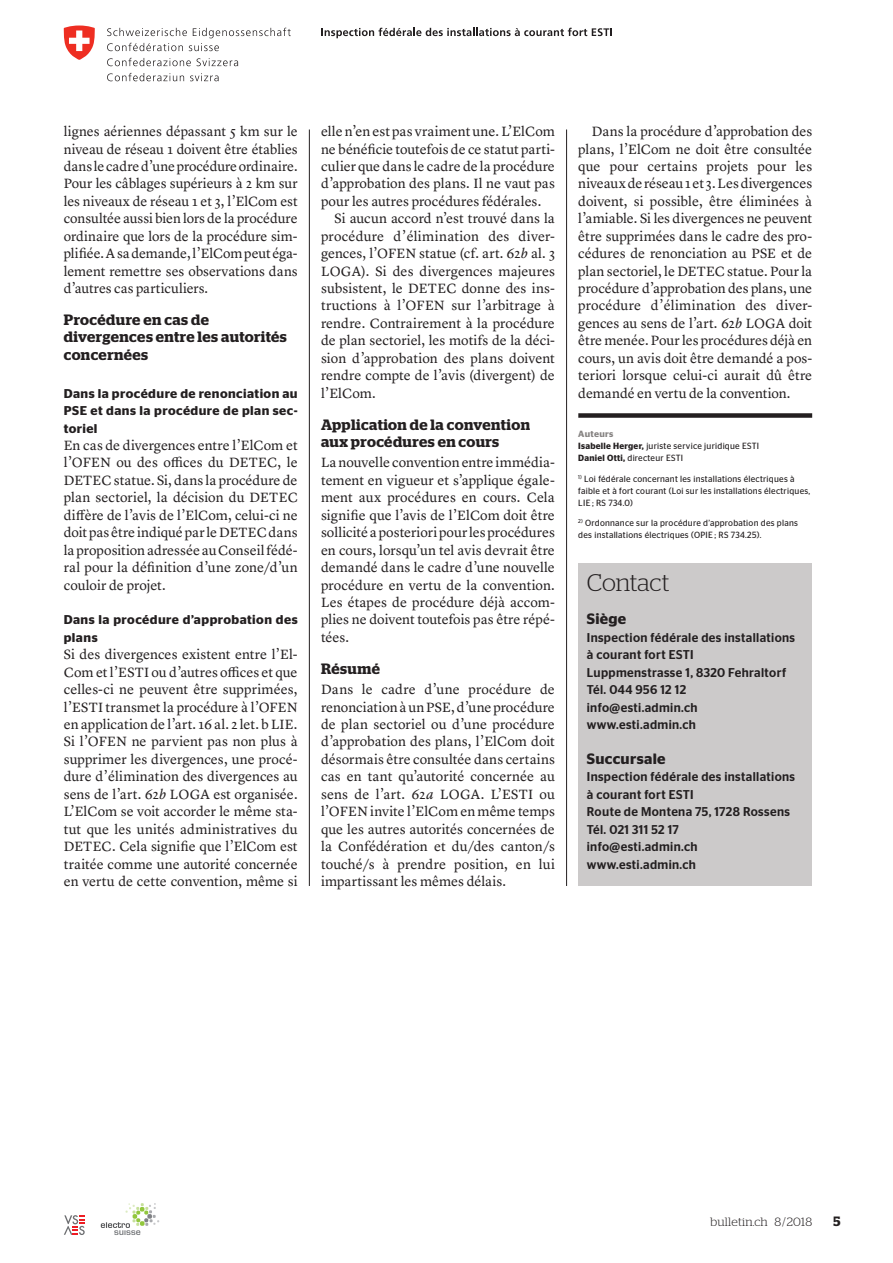
<style>
.page{position:relative;width:893px;height:1263px;background:#fff}
.page>*{position:absolute;margin:0;border:0;box-sizing:border-box;transform-origin:0 0}
.t1{font:300 24px "Stag";color:#231f20}
.t2{font:600 15px/17.4px "Stag";letter-spacing:.025em;color:#231f20}
.t3{font:600 15px "Stag Sans";letter-spacing:.02em;color:#231f20}
.t4{font:13.95px/17.4px "Lyon Text";color:#231f20;text-align:justify}
.t5{font:600 13.5px "Stag";color:#231f20}
.t6{font:500 12.75px/17.4px "Stag Sans";letter-spacing:.03em;color:#231f20;scale:.95 1}
.t7{font:600 12.75px/17.4px "Stag Sans";letter-spacing:.035em;color:#231f20;text-align:justify}
.t8{font:300 12px "Stag";letter-spacing:.02em;color:#231f20}
.t9{font:9px/12px "Stag Sans";letter-spacing:.03em;color:#231f20;scale:.95 1}
.s1{font-style:italic}
.s2{font-weight:600;color:#868382}
.s3{font-weight:600}
</style>
<div class="page">
<svg style="left:64px;top:1215px;width:21px;height:20px"></svg>
<svg style="left:101px;top:1203px;width:58px;height:32px"></svg>
<svg style="left:321px;top:28px;width:291px;height:10px"></svg>
<svg style="left:107px;top:28px;width:184px;height:23px"></svg>
<svg style="left:107px;top:58px;width:84px;height:8px"></svg>
<svg style="left:197px;top:58px;width:41px;height:8px"></svg>
<svg style="left:107px;top:73px;width:77px;height:8px"></svg>
<svg style="left:190px;top:73px;width:29px;height:8px"></svg>
<svg style="left:63px;top:26px;width:32px;height:34px"></svg>
<hr style="left:309px;top:129px;width:1px;height:757px;background:#231f20">
<hr style="left:566px;top:129px;width:1px;height:757px;background:#231f20">
<div style="left:578px;top:563px;width:234px;height:323px;background:#cccaca"></div>
<div style="left:578px;top:413px;width:234px;height:5px;background:#231f20"></div>
<p class="t4" style="left:64px;top:122px;width:235px">lignes aériennes dépassant 5 km sur le niveau de réseau 1 doivent être établies dans le cadre d’une procédure ordinaire.<br>Pour les câblages supérieurs à 2 km sur les niveaux de réseau 1 et 3, l’ElCom est consultée aussi bien lors de la procédure ordinaire que lors de la procédure sim&shy;plifiée. A sa demande, l’ElCom peut éga&shy;lement remettre ses observations dans d’autres cas particuliers.</p>
<p class="t2" style="left:64px;top:311px;width:224px">Procédure en cas de divergences entre les autorités concernées</p>
<p class="t7" style="left:64px;top:384px;width:235px">Dans la procédure de renonciation au PSE et dans la procédure de plan sec&shy;toriel</p>
<p class="t4" style="left:64px;top:435px;width:235px">En cas de divergences entre l’ElCom et l’OFEN ou des offices du DETEC, le DETEC statue. Si, dans la procédure de plan sectoriel, la décision du DETEC diffère de l’avis de l’ElCom, celui-ci ne doit pas être indiqué par le DETEC dans la proposition adressée au Conseil fédé&shy;ral pour la définition d’une zone/d’un couloir de projet.</p>
<p class="t7" style="left:64px;top:611px;width:235px">Dans la procédure d’approbation des plans</p>
<p class="t4" style="left:64px;top:645px;width:235px">Si des divergences existent entre l’El-Com et l’ESTI ou d’autres offices et que celles-ci ne peuvent être supprimées, l’ESTI transmet la procédure à l’OFEN en application de l’art. 16 al. 2 let. b LIE.<br>Si l’OFEN ne parvient pas non plus à supprimer les divergences, une procé&shy;dure d’élimination des divergences au sens de l’art. 62<span class="s1">b</span> LOGA est organisée.<br>L’ElCom se voit accorder le même sta&shy;tut que les unités administratives du DETEC. Cela signifie que l’ElCom est traitée comme une autorité concernée en vertu de cette convention, même si</p>
<p class="t4" style="left:321px;top:122px;width:235px">elle n’en est pas vraiment une. L’ElCom</p>
<p class="t4" style="left:321px;top:139px;width:235px">ne bénéficie toutefois de ce statut parti-</p>
<p class="t4" style="left:321px;top:156px;width:235px">culier que dans le cadre de la procédure</p>
<p class="t4" style="left:321px;top:174px;width:235px">d’approbation des plans. Il ne vaut pas</p>
<p class="t4" style="left:321px;top:191px;width:222px">pour les autres procédures fédérales.</p>
<p class="t4" style="left:335px;top:209px;width:222px">Si aucun accord n’est trouvé dans la</p>
<p class="t4" style="left:321px;top:226px;width:235px">procédure d’élimination des diver-</p>
<p class="t4" style="left:321px;top:244px;width:235px">gences, l’OFEN statue (cf. art. 62<span class="s1">b</span> al. 3</p>
<p class="t4" style="left:321px;top:261px;width:235px">LOGA). Si des divergences majeures</p>
<p class="t4" style="left:321px;top:279px;width:235px">subsistent, le DETEC donne des ins-</p>
<p class="t4" style="left:321px;top:296px;width:235px">tructions à l’OFEN sur l’arbitrage à</p>
<p class="t4" style="left:321px;top:313px;width:235px">rendre. Contrairement à la procédure</p>
<p class="t4" style="left:321px;top:331px;width:235px">de plan sectoriel, les motifs de la déci-</p>
<p class="t4" style="left:321px;top:348px;width:235px">sion d’approbation des plans doivent</p>
<p class="t4" style="left:321px;top:366px;width:235px">rendre compte de l’avis (divergent) de</p>
<p class="t4" style="left:321px;top:383px;width:56px">l’ElCom.</p>
<p class="t2" style="left:321px;top:415px;width:210px">Application de la convention aux procédures en cours</p>
<p class="t4" style="left:321px;top:453px;width:235px">La nouvelle convention entre immédia&shy;tement en vigueur et s’applique égale&shy;ment aux procédures en cours. Cela signifie que l’avis de l’ElCom doit être sollicité a posteriori pour les procédures en cours, lorsqu’un tel avis devrait être demandé dans le cadre d’une nouvelle procédure en vertu de la convention.<br>Les étapes de procédure déjà accom&shy;plies ne doivent toutefois pas être répé&shy;tées.</p>
<p class="t2" style="left:321px;top:660px;width:60px">Résumé</p>
<p class="t4" style="left:321px;top:680px;width:235px">Dans le cadre d’une procédure de renonciation à un PSE, d’une procédure de plan sectoriel ou d’une procédure d’approbation des plans, l’ElCom doit désormais être consultée dans certains cas en tant qu’autorité concernée au sens de l’art. 62<span class="s1">a</span> LOGA. L’ESTI ou l’OFEN invite l’ElCom en même temps que les autres autorités concernées de la Confédération et du/des canton/s touché/s à prendre position, en lui impartissant les mêmes délais.</p>
<p class="t4" style="left:578px;top:122px;width:235px;text-indent:14px">Dans la procédure d’approbation des plans, l’ElCom ne doit être consultée que pour certains projets pour les niveaux de réseau 1 et 3. Les divergences doivent, si possible, être éliminées à l’amiable. Si les divergences ne peuvent être supprimées dans le cadre des pro&shy;cédures de renonciation au PSE et de plan sectoriel, le DETEC statue. Pour la procédure d’approbation des plans, une procédure d’élimination des diver&shy;gences au sens de l’art. 62<span class="s1">b</span> LOGA doit être menée. Pour les procédures déjà en cours, un avis doit être demandé a pos&shy;teriori lorsque celui-ci aurait dû être demandé en vertu de la convention.</p>
<p class="t9" style="left:578px;top:428px;width:192px"><span class="s2">Auteurs<br></span><span class="s3">Isabelle Herger,</span> juriste service juridique ESTI<br><span class="s3">Daniel Otti,</span> directeur ESTI</p>
<p class="t9" style="left:578px;top:473px;width:246px"><sup>1)</sup> Loi fédérale concernant les installations électriques à faible et à fort courant (Loi sur les installations électriques,<br>LIE ; RS 734.0)</p>
<p class="t9" style="left:578px;top:517px;width:233px"><sup>2)</sup> Ordonnance sur la procédure d’approbation des plans des installations électriques (OPIE ; RS 734.25).</p>
<h1 class="t1" style="left:587px;top:569px;width:84px">Contact</h1>
<p class="t3" style="left:587px;top:610px;width:41px">Siège</p>
<p class="t6" style="left:587px;top:629px;width:221px">Inspection fédérale des installations à courant fort ESTI<br>Luppmenstrasse 1, 8320 Fehraltorf<br>Tél. 044 956 12 12 info@esti.admin.ch www.esti.admin.ch</p>
<p class="t3" style="left:587px;top:750px;width:80px">Succursale</p>
<p class="t6" style="left:587px;top:768px;width:221px">Inspection fédérale des installations à courant fort ESTI<br>Route de Montena 75, 1728 Rossens<br>Tél. 021 311 52 17<br>info@esti.admin.ch www.esti.admin.ch</p>
<p class="t8" style="left:710px;top:1215px;width:103px">bulletin.ch 8/2018</p>
<p class="t5" style="left:833px;top:1213px;width:9px">5</p>
</div>
